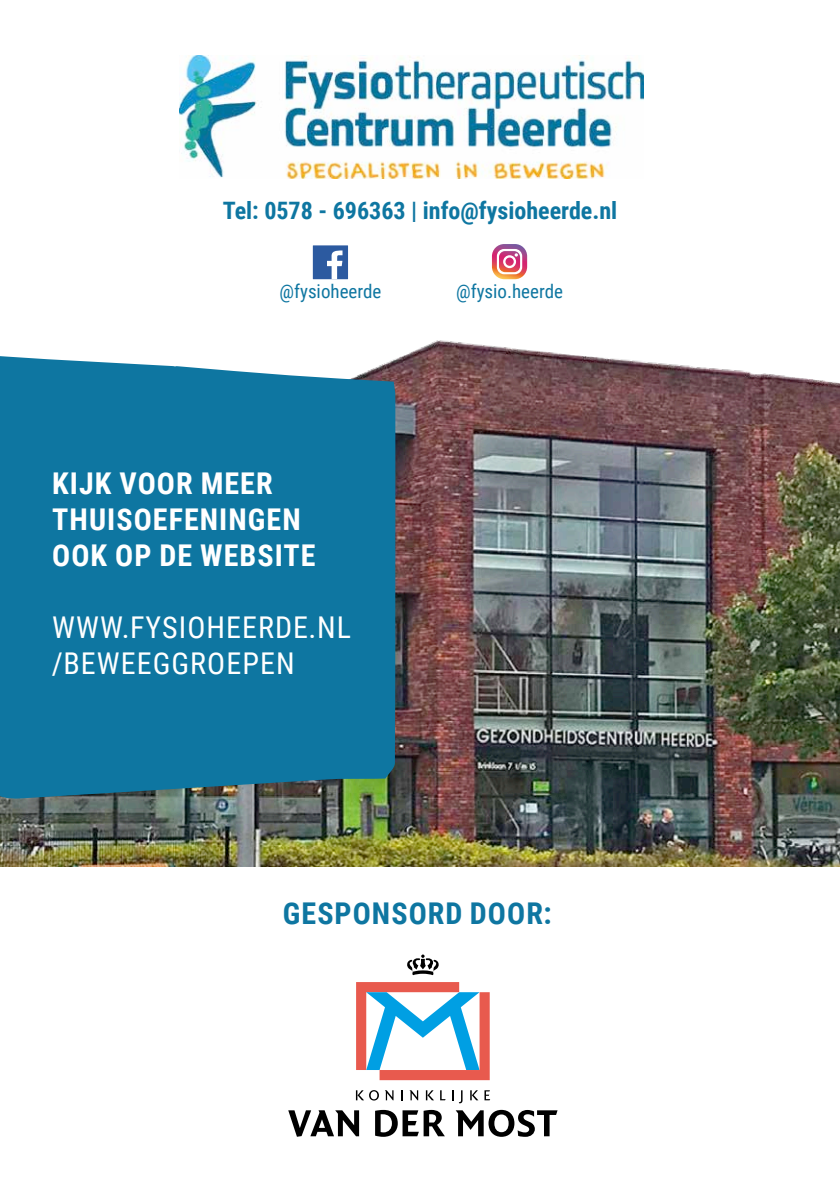
<style>
.page{position:relative;width:840px;height:1191px;background:#fff}
.page>*{position:absolute;margin:0;border:0;box-sizing:border-box;transform-origin:0 0}
.t1{font:700 30px/36px "Roboto Condensed";letter-spacing:.035em;color:#fff}
.t2{font:30px/36px "Roboto Condensed";letter-spacing:.035em;color:#fff}
.t3{font:700 30px "Roboto Condensed";letter-spacing:.035em;color:#0e76a1}
.t4{font:700 24px "Roboto Condensed";color:#0e76a1}
.t5{font:19px "Roboto Condensed";color:#0e76a1}
</style>
<div class="page">
<img style="left:0;top:340px;width:839px;height:527px">
<img style="left:179px;top:55px;width:464px;height:123px">
<div style="left:0;top:355px;width:395px;height:445px;background:#0e76a1"></div>
<svg style="left:407px;top:954px;width:32px;height:21px"></svg>
<svg style="left:356px;top:982px;width:133px;height:98px"></svg>
<svg style="left:356px;top:1090px;width:37px;height:10px"></svg>
<svg style="left:409px;top:1090px;width:9px;height:10px"></svg>
<svg style="left:425px;top:1090px;width:9px;height:10px"></svg>
<svg style="left:440px;top:1090px;width:5px;height:10px"></svg>
<svg style="left:452px;top:1090px;width:10px;height:13px"></svg>
<svg style="left:470px;top:1090px;width:8px;height:10px"></svg>
<svg style="left:484px;top:1090px;width:6px;height:10px"></svg>
<svg style="left:288px;top:1110px;width:71px;height:26px"></svg>
<svg style="left:375px;top:1110px;width:69px;height:26px"></svg>
<svg style="left:455px;top:1109px;width:102px;height:27px"></svg>
<div style="left:312px;top:245px;width:36px;height:34px;background:#2c5aa0"></div>
<svg style="left:327px;top:250px;width:15px;height:29px"></svg>
<svg style="left:492px;top:244px;width:35px;height:35px"></svg>
<p class="t4" style="left:222px;top:194px;width:396px">Tel: 0578 - 696363 | info@fysioheerde.nl</p>
<p class="t5" style="left:279px;top:278px;width:103px">@fysioheerde</p>
<p class="t5" style="left:456px;top:278px;width:108px">@fysio.heerde</p>
<p class="t1" style="left:52px;top:464px;width:265px">KIJK VOOR MEER<br>THUISOEFENINGEN<br>OOK OP DE WEBSITE</p>
<p class="t2" style="left:52px;top:608px;width:300px">WWW.FYSIOHEERDE.NL /BEWEEGGROEPEN</p>
<p class="t3" style="left:283px;top:892px;width:270px">GESPONSORD DOOR:</p>
</div>
